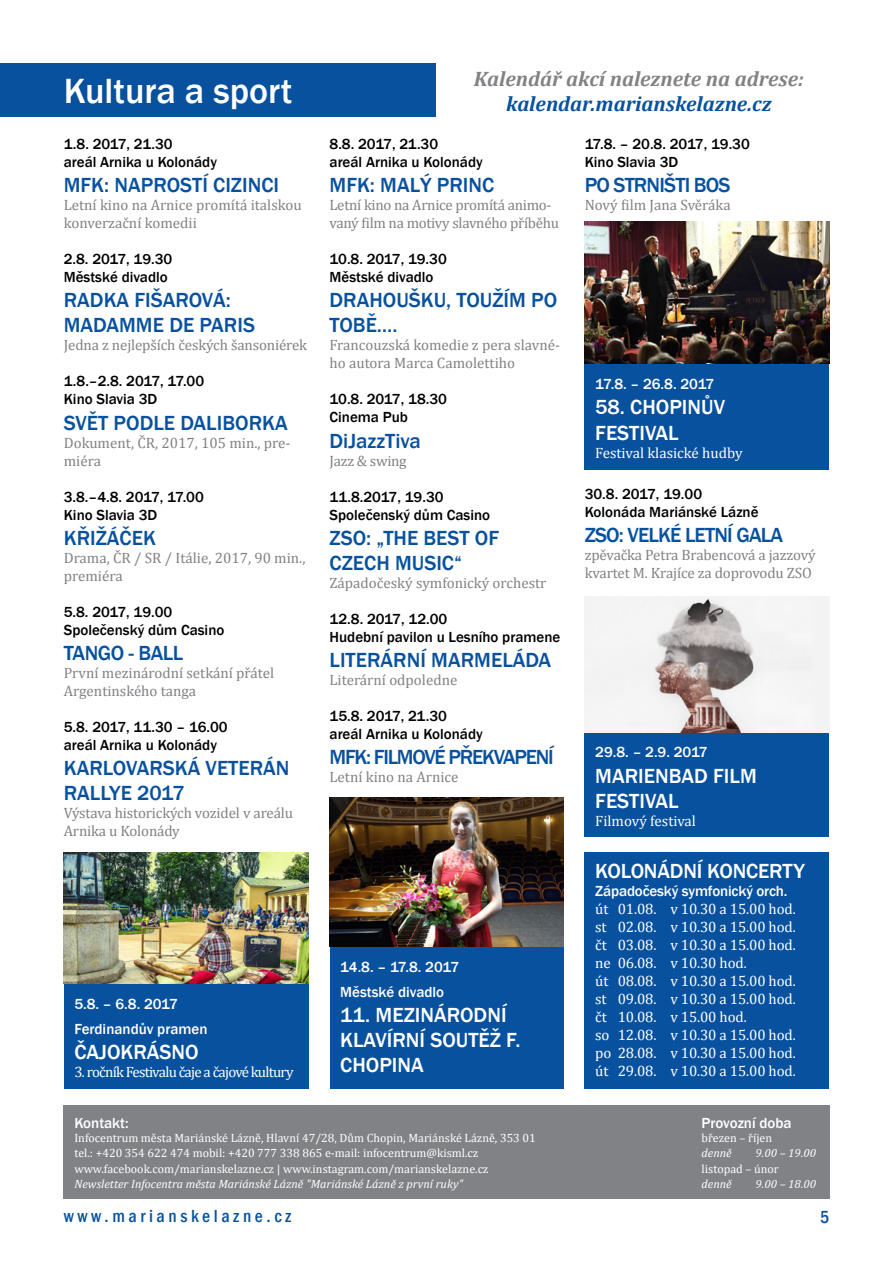
<style>
.page{position:relative;width:893px;height:1263px;background:#fff}
.page>*{position:absolute;margin:0;border:0;box-sizing:border-box;transform-origin:0 0}
.t1{font:500 36px "Franklin Gothic";color:#fff}
.t2{font:500 21px/25.2px "Franklin Gothic";color:#07519f}
.t3{font:500 21px/25.2px "Franklin Gothic";color:#fff}
.t4{font:500 21px "Franklin Gothic";letter-spacing:-.04em;color:#07519f}
.t5{font:italic 700 21px "Cambria";color:#808285}
.t6{font:italic 700 21px "Cambria";color:#07519f}
.t7{font:500 21px "Franklin Gothic";letter-spacing:-.06em;color:#07519f}
.t8{font:500 21px "Franklin Gothic";letter-spacing:-.02em;color:#07519f}
.t9{font:500 condensed 18px "Franklin Gothic";letter-spacing:.2em;color:#07519f}
.t10{font:15px/18px "Cambria";letter-spacing:-.005em;color:#808285}
.t11{font:500 15px/18px "Franklin Gothic";color:#000}
.t12{font:15px/18px "Cambria";letter-spacing:-.01em;color:#fff}
.t13{font:500 15px/25.2px "Franklin Gothic";color:#fff}
.t14{font:15px "Cambria";letter-spacing:-.05em;color:#fff}
.t15{font:12px/14.4px "Cambria";color:#fff}
.t16{font:italic 12px "Cambria";color:#fff}
</style>
<div class="page">
<div style="left:0;top:64px;width:436px;height:53px;background:#07519f"></div>
<div style="left:691px;top:1106px;width:138px;height:93px;background:#808285"></div>
<div style="left:64px;top:1106px;width:627px;height:93px;background:#808285"></div>
<img style="left:585px;top:221px;width:244px;height:143px">
<div style="left:64px;top:983px;width:244px;height:106px;background:#07519f"></div>
<div style="left:585px;top:852px;width:244px;height:237px;background:#07519f"></div>
<div style="left:330px;top:946px;width:233px;height:143px;background:#07519f"></div>
<div style="left:585px;top:364px;width:244px;height:105px;background:#07519f"></div>
<div style="left:585px;top:732px;width:244px;height:105px;background:#07519f"></div>
<img style="left:64px;top:853px;width:244px;height:130px">
<img style="left:330px;top:797px;width:233px;height:149px">
<img style="left:585px;top:596px;width:244px;height:136px">
<h1 class="t1" style="left:64px;top:69px;width:230px">Kultura a sport</h1>
<p class="t11" style="left:64px;top:135px;width:155px">1.8. 2017, 21.30<br>areál Arnika u Kolonády</p>
<h2 class="t2" style="left:64px;top:173px;width:217px">MFK: NAPROSTÍ CIZINCI</h2>
<p class="t10" style="left:64px;top:196px;width:239px">Letní kino na Arnice promítá italskou konverzační komedii</p>
<p class="t11" style="left:64px;top:250px;width:110px">2.8. 2017, 19.30<br>Městské divadlo</p>
<h2 class="t2" style="left:64px;top:288px;width:193px">RADKA FIŠAROVÁ:<br>MADAMME DE PARIS</h2>
<p class="t10" style="left:64px;top:336px;width:245px">Jedna z nejlepších českých šansoniérek</p>
<p class="t11" style="left:64px;top:372px;width:142px">1.8.–2.8. 2017, 17.00<br>Kino Slavia 3D</p>
<h2 class="t2" style="left:64px;top:410px;width:225px">SVĚT PODLE DALIBORKA</h2>
<p class="t10" style="left:64px;top:433px;width:228px">Dokument, ČR, 2017, 105 min., pre&shy;miéra</p>
<p class="t11" style="left:64px;top:488px;width:142px">3.8.–4.8. 2017, 17.00<br>Kino Slavia 3D</p>
<h2 class="t2" style="left:64px;top:525px;width:94px">KŘIŽÁČEK</h2>
<p class="t10" style="left:64px;top:549px;width:243px">Drama, ČR / SR / Itálie, 2017, 90 min., premiéra</p>
<p class="t11" style="left:64px;top:603px;width:162px">5.8. 2017, 19.00<br>Společenský dům Casino</p>
<h2 class="t8" style="left:64px;top:640px;width:121px">TANGO - BALL</h2>
<p class="t10" style="left:64px;top:664px;width:212px">První mezinárodní setkání přátel<br>Argentinského tanga</p>
<p class="t11" style="left:64px;top:718px;width:165px">5.8. 2017, 11.30 – 16.00 areál Arnika u Kolonády</p>
<h2 class="t2" style="left:64px;top:756px;width:227px">KARLOVARSKÁ VETERÁN<br>RALLYE 2017</h2>
<p class="t10" style="left:64px;top:804px;width:231px">Výstava historických vozidel v areálu<br>Arnika u Kolonády</p>
<p class="t13" style="left:74px;top:991px;width:135px">5.8. – 6.8. 2017<br>Ferdinandův pramen</p>
<h2 class="t3" style="left:74px;top:1039px;width:126px">ČAJOKRÁSNO</h2>
<p class="t14" style="left:74px;top:1063px;width:221px">3. ročník Festivalu čaje a čajové kultury</p>
<h2 class="t5" style="left:474px;top:64px;width:331px">Kalendář akcí naleznete na adrese:</h2>
<h2 class="t6" style="left:506px;top:89px;width:267px">kalendar.marianskelazne.cz</h2>
<p class="t11" style="left:330px;top:135px;width:155px">8.8. 2017, 21.30<br>areál Arnika u Kolonády</p>
<h2 class="t2" style="left:330px;top:173px;width:166px">MFK: MALÝ PRINC</h2>
<p class="t10" style="left:330px;top:196px;width:231px">Letní kino na Arnice promítá animo&shy;vaný film na motivy slavného příběhu</p>
<p class="t11" style="left:330px;top:250px;width:119px">10.8. 2017, 19.30<br>Městské divadlo</p>
<h2 class="t2" style="left:330px;top:288px;width:229px">DRAHOUŠKU, TOUŽÍM PO<br>TOBĚ….</h2>
<p class="t10" style="left:330px;top:336px;width:232px">Francouzská komedie z pera slavné&shy;ho autora Marca Camolettiho</p>
<p class="t11" style="left:330px;top:390px;width:119px">10.8. 2017, 18.30<br>Cinema Pub</p>
<h2 class="t2" style="left:330px;top:428px;width:93px">DiJazzTiva</h2>
<p class="t10" style="left:330px;top:451px;width:79px">Jazz &amp; swing</p>
<p class="t11" style="left:330px;top:488px;width:162px">11.8.2017, 19.30<br>Společenský dům Casino</p>
<h2 class="t2" style="left:330px;top:525px;width:171px">ZSO: „THE BEST OF<br>CZECH MUSIC“</h2>
<p class="t10" style="left:330px;top:574px;width:218px">Západočeský symfonický orchestr</p>
<p class="t11" style="left:330px;top:610px;width:232px">12.8. 2017, 12.00<br>Hudební pavilon u Lesního pramene</p>
<h2 class="t2" style="left:330px;top:648px;width:223px">LITERÁRNÍ MARMELÁDA</h2>
<p class="t10" style="left:330px;top:671px;width:129px">Literární odpoledne</p>
<p class="t11" style="left:330px;top:707px;width:155px">15.8. 2017, 21.30 areál Arnika u Kolonády</p>
<h2 class="t7" style="left:330px;top:744px;width:226px">MFK: FILMOVÉ PŘEKVAPENÍ</h2>
<p class="t10" style="left:330px;top:768px;width:130px">Letní kino na Arnice</p>
<p class="t13" style="left:340px;top:954px;width:120px">14.8. – 17.8. 2017<br>Městské divadlo</p>
<h2 class="t3" style="left:340px;top:1002px;width:182px">11. MEZINÁRODNÍ<br>KLAVÍRNÍ SOUTĚŽ F.<br>CHOPINA</h2>
<p class="t11" style="left:585px;top:135px;width:167px">17.8. – 20.8. 2017, 19.30<br>Kino Slavia 3D</p>
<h2 class="t4" style="left:585px;top:172px;width:147px">PO STRNIŠTI BOS</h2>
<p class="t10" style="left:585px;top:196px;width:147px">Nový film Jana Svěráka</p>
<p class="t13" style="left:595px;top:372px;width:121px">17.8. – 26.8. 2017</p>
<h2 class="t3" style="left:595px;top:395px;width:131px">58. CHOPINŮV<br>FESTIVAL</h2>
<p class="t12" style="left:595px;top:443px;width:149px">Festival klasické hudby</p>
<p class="t11" style="left:585px;top:485px;width:175px">30.8. 2017, 19.00<br>Kolonáda Mariánské Lázně</p>
<h2 class="t4" style="left:585px;top:522px;width:200px">ZSO: VELKÉ LETNÍ GALA</h2>
<p class="t10" style="left:585px;top:546px;width:232px">zpěvačka Petra Brabencová a jazzový kvartet M. Krajíce za doprovodu ZSO</p>
<p class="t13" style="left:595px;top:740px;width:114px">29.8. – 2.9. 2017</p>
<h2 class="t3" style="left:595px;top:763px;width:163px">MARIENBAD FILM<br>FESTIVAL</h2>
<p class="t12" style="left:595px;top:812px;width:102px">Filmový festival</p>
<h2 class="t3" style="left:595px;top:858px;width:211px">KOLONÁDNÍ KONCERTY</h2>
<p class="t13" style="left:595px;top:878px;width:194px">Západočeský symfonický orch.</p>
<p class="t12" style="left:595px;top:899px;width:202px">út 01.08. v 10.30 a 15.00 hod. st 02.08. v 10.30 a 15.00 hod. čt 03.08. v 10.30 a 15.00 hod. ne 06.08. v 10.30 hod.<br>út 08.08. v 10.30 a 15.00 hod. st 09.08. v 10.30 a 15.00 hod. čt 10.08. v 15.00 hod.<br>so 12.08. v 10.30 a 15.00 hod. po 28.08. v 10.30 a 15.00 hod. út 29.08. v 10.30 a 15.00 hod.</p>
<p class="t13" style="left:74px;top:1110px;width:56px">Kontakt:</p>
<p class="t15" style="left:74px;top:1131px;width:463px">Infocentrum města Mariánské Lázně, Hlavní 47/28, Dům Chopin, Mariánské Lázně, 353 01 tel.: +420 354 622 474 mobil: +420 777 338 865 e-mail: infocentrum@kisml.cz</p>
<p class="t15" style="left:74px;top:1162px;width:415px">www.facebook.com/marianskelazne.cz | www.instagram.com/marianskelazne.cz</p>
<p class="t16" style="left:74px;top:1175px;width:390px">Newsletter Infocentra města Mariánské Lázně "Mariánské Lázně z první ruky"</p>
<p class="t13" style="left:702px;top:1110px;width:92px">Provozní doba</p>
<p class="t15" style="left:702px;top:1131px;width:72px">březen – říjen</p>
<p class="t16" style="left:702px;top:1144px;width:32px">denně</p>
<p class="t16" style="left:756px;top:1144px;width:62px">9.00 – 19.00</p>
<p class="t15" style="left:702px;top:1162px;width:79px">listopad – únor</p>
<p class="t16" style="left:702px;top:1175px;width:32px">denně</p>
<p class="t16" style="left:756px;top:1175px;width:62px">9.00 – 18.00</p>
<p class="t9" style="left:64px;top:1204px;width:229px">www.marianskelazne.cz</p>
<p class="t9" style="left:820px;top:1205px;width:11px">5</p>
</div>
